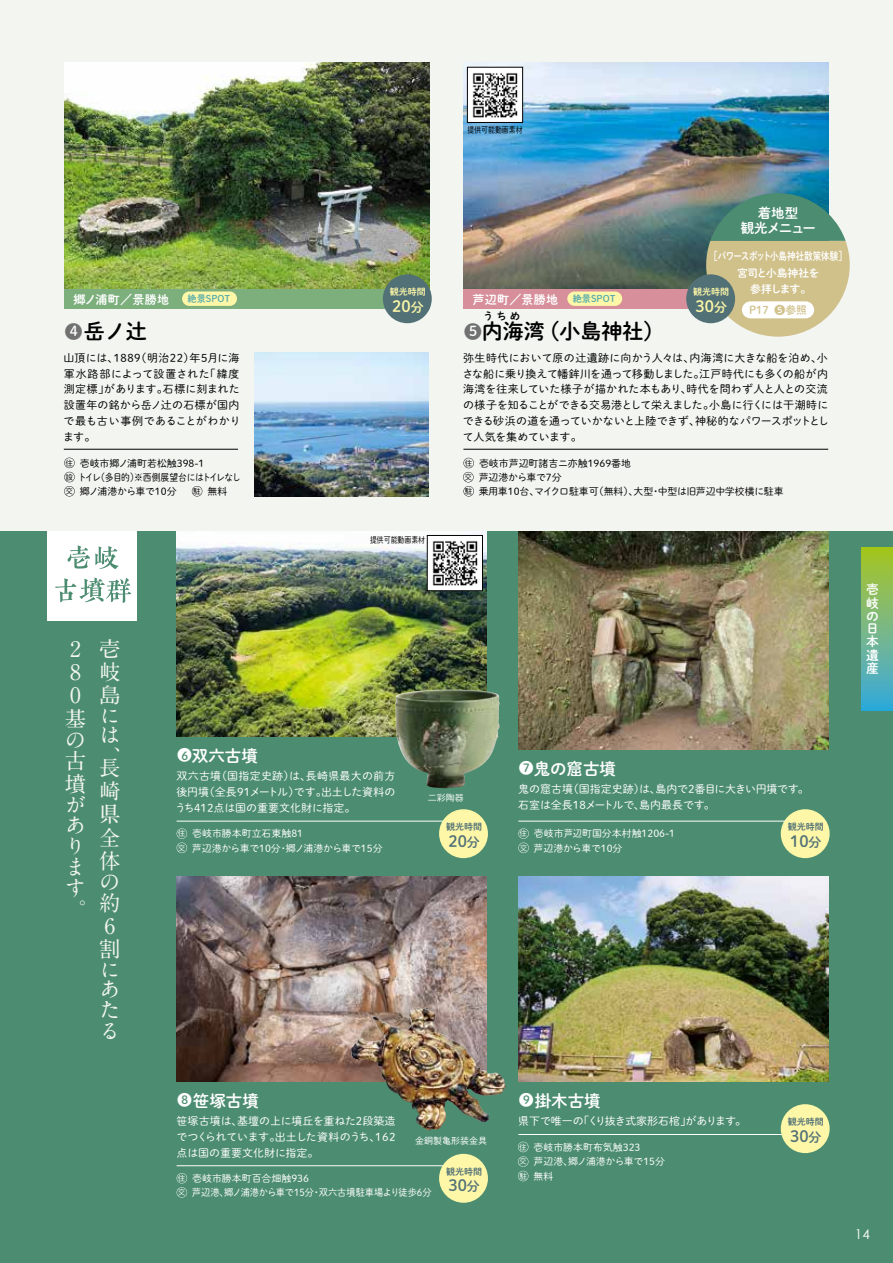
<style>
.page{position:relative;width:893px;height:1263px;background:#fff}
.page>*{position:absolute;margin:0;border:0;box-sizing:border-box;transform-origin:0 0}
.t1{font:700 21.45px/23.1px "A1 Mincho Std";color:#f3f5f0}
.t2{font:21px "P Shuei M Go Std B";color:#000}
.t3{font:16.5px "P Shuei M Go Std B";color:#fff}
.t4{font:15.6px "P Shuei M Go Std B";color:#527177}
.t5{font:15.6px "P Shuei M Go Std B";color:#fdf7a7}
.t6{font:13.5px/15px "P Shuei M Go Std B";letter-spacing:-.05em;color:#fff;text-align:center}
.t7{font:13.5px "Century Gothic";color:#fff}
.t8{font:12.75px/13.2px "P Shuei M Go Std B";color:#fff}
.t9{font:12px "P Shuei M Go Std B";letter-spacing:.02em;color:#fff}
.t10{font:10.95px/15.8px "P Shuei M Go Std L";letter-spacing:-.01em;color:#000;text-align:justify}
.t11{font:10.95px/15.8px "P Shuei M Go Std L";letter-spacing:-.005em;color:#fff;text-align:justify}
.t12{font:10.8px/16.5px "P Shuei M Go Std B";letter-spacing:-.04em;color:#fff;text-align:center;scale:.79 1}
.t13{font:10.8px "P Shuei M Go Std B";color:#d0c18b}
.t14{font:10.5px "P Shuei M Go Std B";color:#000}
.t15{font:9.9px/14.2px "P Shuei M Go Std L";color:#fff}
.t16{font:9.9px/14.2px "P Shuei M Go Std L";color:#000}
.t17{font:9.9px "P Shuei M Go Std L";letter-spacing:-.02em;color:#000}
.t18{font:9.15px "P Shuei M Go Std B";color:#53aaac}
.t19{font:9px "P Shuei M Go Std B";color:#527177}
.t20{font:9px "P Shuei M Go Std L";color:#fff}
.t21{font:9px "P Shuei M Go Std B";color:#fdf7a7}
.t22{font:8.55px "P Shuei M Go Std L";color:#000;scale:.81 1}
.t23{font:7.65px/14.2px "P Shuei M Go Std L";color:#fff}
.t24{font:7.65px "P Shuei M Go Std L";color:#000}
.s1{font-size:19.65px;color:#727171}
.s2{font-size:13.8px;color:#fff}
.s3{font-size:12.9px}
.s4{font-size:7.65px}
.s5{font-size:16.2px}
.s6{font-size:10.05px}
</style>
<div class="page">
<div style="left:0;top:0;width:892px;height:1260px;background:#f3f5f0"></div>
<div style="left:0;top:531px;width:893px;height:732px;background:#4c8d71"></div>
<div style="left:64px;top:289px;width:366px;height:20px;background:#7caf7c"></div>
<img style="left:64px;top:63px;width:366px;height:226px">
<hr style="left:64px;top:449px;width:174px;height:1px;background:#000">
<svg style="left:64px;top:458px;width:11px;height:38px"></svg>
<svg style="left:192px;top:486px;width:10px;height:10px"></svg>
<div style="left:383px;top:274px;width:49px;height:49px;background:#527177;border-radius:50%"></div>
<div style="left:182px;top:291px;width:55px;height:15px;background:#fdf7a7;border-radius:7px"></div>
<div style="left:463px;top:289px;width:365px;height:20px;background:#d78f9b"></div>
<img style="left:463px;top:63px;width:365px;height:226px">
<hr style="left:463px;top:449px;width:365px;height:1px;background:#000">
<svg style="left:463px;top:458px;width:11px;height:38px"></svg>
<div style="left:567px;top:291px;width:55px;height:15px;background:#fdf7a7;border-radius:7px"></div>
<img style="left:177px;top:531px;width:310px;height:205px">
<hr style="left:177px;top:821px;width:301px;height:1px;background:#fff">
<svg style="left:177px;top:828px;width:10px;height:25px"></svg>
<div style="left:439px;top:809px;width:49px;height:49px;background:#fdf7a7;border-radius:50%"></div>
<img style="left:395px;top:689px;width:105px;height:99px">
<img style="left:177px;top:876px;width:310px;height:205px">
<hr style="left:177px;top:1165px;width:301px;height:1px;background:#fff">
<svg style="left:177px;top:1173px;width:10px;height:25px"></svg>
<div style="left:439px;top:1154px;width:49px;height:49px;background:#fdf7a7;border-radius:50%"></div>
<svg style="left:706px;top:193px;width:144px;height:144px;background:#a7b491"></svg>
<div style="left:742px;top:301px;width:72px;height:17px;background:#fff;border-radius:8px"></div>
<img style="left:351px;top:1007px;width:69px;height:113px">
<img style="left:518px;top:531px;width:310px;height:218px">
<hr style="left:518px;top:821px;width:302px;height:1px;background:#fff">
<svg style="left:518px;top:828px;width:11px;height:25px"></svg>
<div style="left:781px;top:809px;width:49px;height:49px;background:#fdf7a7;border-radius:50%"></div>
<img style="left:518px;top:876px;width:310px;height:205px">
<hr style="left:518px;top:1134px;width:310px;height:1px;background:#fff">
<div style="left:781px;top:1104px;width:49px;height:49px;background:#fdf7a7;border-radius:50%"></div>
<div style="left:47px;top:531px;width:90px;height:89px;background:#fff"></div>
<svg style="left:68px;top:545px;width:50px;height:24px"></svg>
<svg style="left:55px;top:578px;width:76px;height:25px"></svg>
<div style="left:686px;top:274px;width:49px;height:49px;background:#527177;border-radius:50%"></div>
<img style="left:255px;top:352px;width:174px;height:145px">
<svg style="left:518px;top:1142px;width:10px;height:39px"></svg>
<svg style="left:416px;top:1120px;width:72px;height:38px"></svg>
<img style="left:429px;top:537px;width:52px;height:52px">
<div style="left:427px;top:535px;width:56px;height:56px;border:1px solid #000"></div>
<img style="left:469px;top:69px;width:52px;height:52px">
<div style="left:467px;top:67px;width:56px;height:56px;border:1px solid #000"></div>
<svg style="left:861px;top:547px;width:32px;height:164px;background:#73b781"></svg>
<p class="t22" style="left:467px;top:124px;width:69px">提供可能動画素材</p>
<p class="t9" style="left:74px;top:290px;width:97px">郷ノ浦町／景勝地</p>
<h2 class="t2" style="left:64px;top:316px;width:84px"><span class="s1">●</span><span class="s2">4</span> 岳ノ辻</h2>
<p class="t18" style="left:188px;top:292px;width:44px">絶景SPOT</p>
<p class="t21" style="left:390px;top:285px;width:38px">観光時間</p>
<h3 class="t5" style="left:392px;top:294px;width:33px">20<span class="s3">分</span></h3>
<p class="t9" style="left:472px;top:290px;width:87px">芦辺町／景勝地</p>
<p class="t18" style="left:573px;top:292px;width:44px">絶景SPOT</p>
<p class="t14" style="left:483px;top:308px;width:38px">う ち め</p>
<h2 class="t2" style="left:463px;top:316px;width:191px"><span class="s1">●</span><span class="s2">5</span> 内海湾 (小島神社)</h2>
<p class="t6" style="left:741px;top:205px;width:77px">着地型<br>観光メニュー</p>
<p class="t12" style="left:709px;top:247px;width:176px">［パワースポット小島神社散策体験］宮司と小島神社を<br>参拝します。</p>
<p class="t13" style="left:749px;top:302px;width:59px">P17 ❺参照</p>
<p class="t21" style="left:693px;top:285px;width:38px">観光時間</p>
<h3 class="t5" style="left:696px;top:294px;width:33px">30<span class="s3">分</span></h3>
<p class="t10" style="left:63px;top:349px;width:179px">山頂には、１８８９（明治２２）年５月に海軍水路部によって設置された「緯度測定標」があります。石標に刻まれた設置年の銘から岳ノ辻の石標が国内で最も古い事例であることがわかります。</p>
<p class="t16" style="left:66px;top:455px;width:177px"><span class="s4">住</span> 壱岐市郷ノ浦町若松触398-1<br><span class="s4">設</span> トイレ（多目的）※西側展望台にはトイレなし<span class="s4">交</span> 郷ノ浦港から車で10分</p>
<p class="t16" style="left:193px;top:484px;width:35px"><span class="s4">駐</span> 無料</p>
<p class="t10" style="left:462px;top:349px;width:368px">弥生時代において原の辻遺跡に向かう人々は、内海湾に大きな船を泊め、小さな船に乗り換えて幡鉾川を通って移動しました。江戸時代にも多くの船が内海湾を往来していた様子が描かれた本もあり、時代を問わず人と人との交流の様子を知ることができる交易港として栄えました。小島に行くには干潮時にできる砂浜の道を通っていかないと上陸できず、神秘的なパワースポットとして人気を集めています。</p>
<p class="t16" style="left:479px;top:455px;width:163px">壱岐市芦辺町諸吉ニ亦触1969番地　</p>
<p class="t17" style="left:479px;top:484px;width:307px">乗用車10台、マイクロ駐車可（無料）、大型・中型は旧芦辺中学校横に駐車</p>
<p class="t24" style="left:465px;top:457px;width:9px">住</p>
<p class="t24" style="left:465px;top:486px;width:9px">駐</p>
<p class="t16" style="left:465px;top:470px;width:99px"><span class="s4">交</span> 芦辺港から車で7分</p>
<p class="t22" style="left:370px;top:533px;width:69px">提供可能動画素材</p>
<h1 class="t1" style="left:65px;top:635px;width:22px">2<br>8<br>0基</h1>
<h1 class="t1" style="left:65px;top:726px;width:22px;line-height:21.3px">の古墳があります。</h1>
<h1 class="t1" style="left:99px;top:635px;width:22px;text-align:justify">壱岐島</h1>
<h1 class="t1" style="left:99px;top:704px;width:21px;line-height:19px">には</h1>
<h1 class="t1" style="left:99px;top:742px;width:22px">、</h1>
<h1 class="t1" style="left:99px;top:754px;width:22px;text-align:justify">長崎県全体</h1>
<h1 class="t1" style="left:99px;top:867px;width:21px;line-height:22.5px">の約<br>6割</h1>
<h1 class="t1" style="left:99px;top:956px;width:20px;line-height:20.2px;text-align:justify">にあたる</h1>
<h3 class="t3" style="left:177px;top:743px;width:83px"><span class="s5">●</span><sup>6</sup> 双六古墳</h3>
<p class="t11" style="left:175px;top:768px;width:222px">双六古墳（国指定史跡）は、長崎県最大の前方後円墳（全長91メートル）です。出土した資料のうち412点は国の重要文化財に指定。</p>
<p class="t15" style="left:192px;top:826px;width:192px">壱岐市勝本町立石東触81<br>芦辺港から車で10分・郷ノ浦港から車で15分</p>
<p class="t23" style="left:178px;top:826px;width:9px">住交</p>
<p class="t20" style="left:428px;top:791px;width:37px">二彩陶器</p>
<p class="t19" style="left:446px;top:820px;width:38px">観光時間</p>
<h3 class="t4" style="left:448px;top:829px;width:33px">20<span class="s3">分</span></h3>
<h3 class="t3" style="left:518px;top:756px;width:99px"><span class="s5">●</span><sup>7</sup> 鬼の窟古墳</h3>
<p class="t11" style="left:518px;top:781px;width:292px">鬼の窟古墳（国指定史跡）は、島内で2番目に大きい円墳です。石室は全長18メートルで、島内最長です。</p>
<p class="t15" style="left:534px;top:826px;width:143px">壱岐市芦辺町国分本村触1206<span class="s6">-</span>1芦辺港から車で10分</p>
<p class="t19" style="left:788px;top:820px;width:38px">観光時間</p>
<h3 class="t4" style="left:790px;top:829px;width:33px">10<span class="s3">分</span></h3>
<p class="t23" style="left:520px;top:826px;width:9px">住交</p>
<p class="t8" style="left:866px;top:583px;width:14px">壱岐の日本遺産</p>
<h3 class="t3" style="left:177px;top:1088px;width:84px"><span class="s5">●</span><sup>8</sup> 笹塚古墳</h3>
<p class="t11" style="left:176px;top:1112px;width:221px">笹塚古墳は、基壇の上に墳丘を重ねた２段築造でつくられています。出土した資料のうち、162点は国の重要文化財に指定。</p>
<p class="t15" style="left:192px;top:1171px;width:241px">壱岐市勝本町百合畑触936<br>芦辺港、郷ノ浦港から車で15分・双六古墳駐車場より徒歩6分</p>
<p class="t20" style="left:415px;top:1134px;width:73px">金銅製亀形装金具</p>
<p class="t19" style="left:446px;top:1164px;width:38px">観光時間</p>
<h3 class="t4" style="left:448px;top:1174px;width:33px">30<span class="s3">分</span></h3>
<p class="t23" style="left:178px;top:1171px;width:9px">住交</p>
<h3 class="t3" style="left:518px;top:1088px;width:84px"><span class="s5">●</span><sup>9</sup> 掛木古墳</h3>
<p class="t11" style="left:518px;top:1112px;width:229px">県下で唯一の「くり抜き式家形石棺」があります。</p>
<p class="t19" style="left:788px;top:1115px;width:38px">観光時間</p>
<h3 class="t4" style="left:790px;top:1124px;width:33px">30<span class="s3">分</span></h3>
<p class="t15" style="left:519px;top:1139px;width:147px;line-height:14.7px"><span class="s4">住</span> 壱岐市勝本町布気触323<br><span class="s4">交</span> 芦辺港、郷ノ浦港から車で15分<span class="s4">駐</span> 無料</p>
<p class="t7" style="left:855px;top:1225px;width:16px">14</p>
</div>
